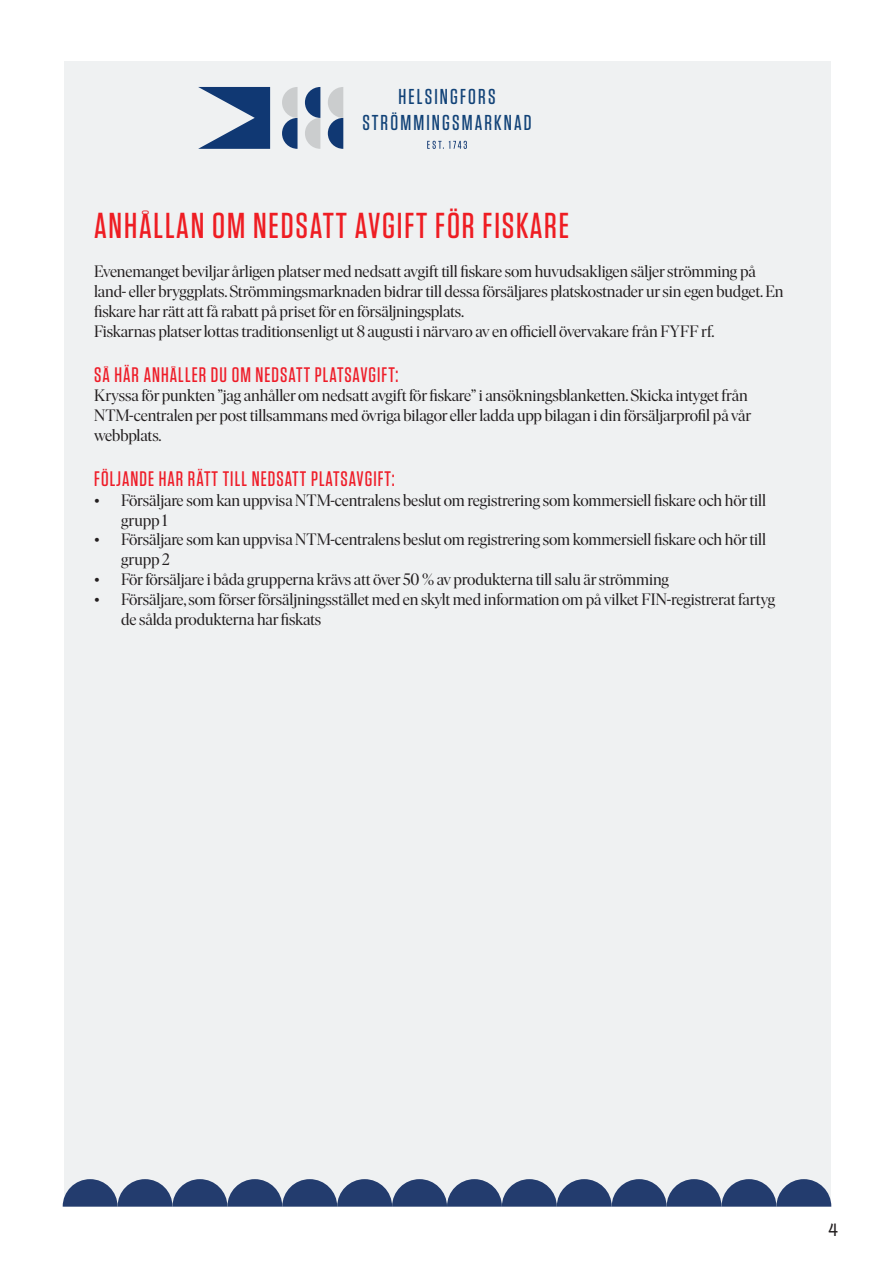
<style>
.page{position:relative;width:893px;height:1263px;background:#fff}
.page>*{position:absolute;margin:0;border:0;box-sizing:border-box;transform-origin:0 0}
.t1{font:500 36px "Tungsten";letter-spacing:.05em;color:#ee1d23}
.t2{font:500 21.6px "Tungsten";letter-spacing:.1em;color:#124378}
.t3{font:500 21px "Tungsten";letter-spacing:.05em;color:#ee1c28}
.t4{font:18px "Helsinki Grotesk";color:#231f20}
.t5{font:16.5px/19.8px "Ivar Display";letter-spacing:-.005em;color:#231f20}
</style>
<div class="page">
<div style="left:64px;top:61px;width:766px;height:1145px;background:#eff1f2"></div>
<svg style="left:63px;top:1179px;width:768px;height:27px"></svg>
<svg style="left:427px;top:141px;width:40px;height:8px"></svg>
<svg style="left:282px;top:87px;width:16px;height:62px"></svg>
<svg style="left:328px;top:87px;width:15px;height:62px"></svg>
<svg style="left:305px;top:87px;width:15px;height:62px"></svg>
<svg style="left:198px;top:87px;width:72px;height:62px"></svg>
<p class="t2" style="left:399px;top:85px;width:98px">HELSINGFORS</p>
<p class="t2" style="left:362px;top:111px;width:171px">STRÖMMINGSMARKNAD</p>
<p class="t1" style="left:94px;top:206px;width:476px">ANHÅLLAN OM NEDSATT AVGIFT FÖR FISKARE</p>
<p class="t5" style="left:94px;top:262px;width:691px">Evenemanget beviljar årligen platser med nedsatt avgift till fiskare som huvudsakligen säljer strömming på land- eller bryggplats. Strömmingsmarknaden bidrar till dessa försäljares platskostnader ur sin egen budget. En fiskare har rätt att få rabatt på priset för en försäljningsplats.</p>
<p class="t5" style="left:94px;top:321px;width:622px">Fiskarnas platser lottas traditionsenligt ut 8 augusti i närvaro av en officiell övervakare från FYFF rf.</p>
<p class="t3" style="left:94px;top:363px;width:306px">SÅ HÄR ANHÅLLER DU OM NEDSATT PLATSAVGIFT:</p>
<p class="t5" style="left:94px;top:386px;width:659px">Kryssa för punkten ”jag anhåller om nedsatt avgift för fiskare” i ansökningsblanketten. Skicka intyget från<br>NTM-centralen per post tillsammans med övriga bilagor eller ladda upp bilagan i din försäljarprofil på vår webbplats.</p>
<p class="t3" style="left:94px;top:468px;width:302px">FÖLJANDE HAR RÄTT TILL NEDSATT PLATSAVGIFT:</p>
<p class="t5" style="left:121px;top:490px;width:646px;text-indent:-27px">• Försäljare som kan uppvisa NTM-centralens beslut om registrering som kommersiell fiskare och hör till grupp 1</p>
<p class="t5" style="left:121px;top:530px;width:646px;text-indent:-27px">• Försäljare som kan uppvisa NTM-centralens beslut om registrering som kommersiell fiskare och hör till grupp 2</p>
<p class="t5" style="left:94px;top:570px;width:576px">• För försäljare i båda grupperna krävs att över 50 % av produkterna till salu är strömming</p>
<p class="t5" style="left:121px;top:589px;width:655px;text-indent:-27px">• Försäljare, som förser försäljningsstället med en skylt med information om på vilket FIN-registrerat fartyg de sålda produkterna har fiskats</p>
<p class="t4" style="left:828px;top:1218px;width:12px">4</p>
</div>
